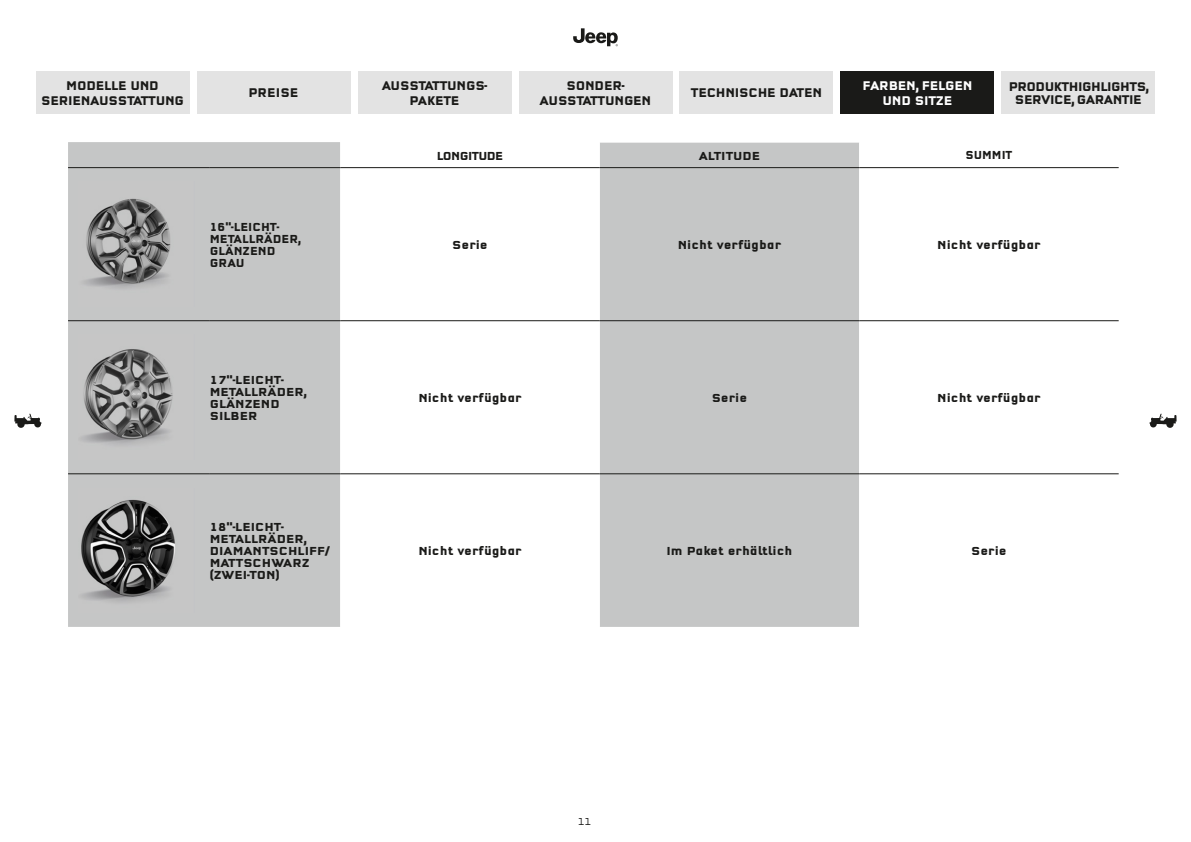
<style>
.page{position:relative;width:1191px;height:842px;background:#fff}
.page>*{position:absolute;margin:0;border:0;box-sizing:border-box;transform-origin:0 0}
.t1{font:700 condensed 13px/15.6px "Q Type Offc";letter-spacing:-.02em;color:#1a1a18;text-align:center;scale:.95 1}
.t2{font:700 condensed 13px/13px "Q Type Offc";letter-spacing:-.04em;color:#1a1a18;text-align:center;scale:.95 1}
.t3{font:700 condensed 13px/15.6px "Q Type Offc";letter-spacing:-.02em;color:#fff;text-align:center;scale:.95 1}
.t4{font:700 condensed 12px/12px "Q Type Offc";color:#1a1a18}
.t5{font:700 condensed 12px/12px "Q Type Offc";color:#1a1a18;scale:.94 1}
.t6{font:700 condensed 12px "Q Type Offc";letter-spacing:-.05em;color:#1a1a18;scale:.96 1}
.t7{font:700 condensed 12px "Q Type Offc";color:#1a1a18;scale:.9 1}
.t8{font:300 condensed 10.4px "Q Type Offc";color:#1a1a18}
</style>
<div class="page">
<svg style="left:573px;top:28px;width:45px;height:18px"></svg>
<svg style="left:1149px;top:414px;width:27px;height:14px"></svg>
<svg style="left:14px;top:414px;width:27px;height:14px"></svg>
<div style="left:68px;top:142px;width:272px;height:485px;background:#c5c6c6"></div>
<svg style="left:340px;top:143px;width:778px;height:484px"></svg>
<hr style="left:340px;top:167px;width:260px;height:1px;background:#1a1a18">
<hr style="left:600px;top:167px;width:259px;height:1px;background:#1a1a18">
<hr style="left:68px;top:167px;width:142px;height:1px;background:#1a1a18">
<hr style="left:210px;top:167px;width:130px;height:1px;background:#1a1a18">
<hr style="left:859px;top:167px;width:259px;height:1px;background:#1a1a18">
<hr style="left:68px;top:320px;width:142px;height:1px;background:#1a1a18">
<hr style="left:210px;top:320px;width:130px;height:1px;background:#1a1a18">
<hr style="left:340px;top:320px;width:260px;height:1px;background:#1a1a18">
<hr style="left:600px;top:320px;width:259px;height:1px;background:#1a1a18">
<hr style="left:859px;top:320px;width:259px;height:1px;background:#1a1a18">
<hr style="left:68px;top:473px;width:142px;height:1px;background:#1a1a18">
<hr style="left:210px;top:473px;width:130px;height:1px;background:#1a1a18">
<hr style="left:340px;top:473px;width:260px;height:1px;background:#1a1a18">
<hr style="left:600px;top:473px;width:259px;height:1px;background:#1a1a18">
<hr style="left:859px;top:473px;width:259px;height:1px;background:#1a1a18">
<img style="left:79px;top:182px;width:115px;height:124px">
<img style="left:79px;top:335px;width:115px;height:125px">
<img style="left:79px;top:488px;width:115px;height:125px">
<div style="left:36px;top:71px;width:153px;height:42px;background:#e3e3e3"></div>
<div style="left:197px;top:71px;width:153px;height:42px;background:#e3e3e3"></div>
<div style="left:358px;top:71px;width:153px;height:42px;background:#e3e3e3"></div>
<div style="left:519px;top:71px;width:153px;height:42px;background:#e3e3e3"></div>
<div style="left:680px;top:71px;width:153px;height:42px;background:#e3e3e3"></div>
<div style="left:841px;top:71px;width:153px;height:42px;background:#1a1a18"></div>
<div style="left:1001px;top:71px;width:154px;height:42px;background:#e3e3e3"></div>
<p class="t1" style="left:41px;top:77px;width:152px">MODELLE UND<br>SERIENAUSSTATTUNG</p>
<p class="t1" style="left:248px;top:85px;width:54px">PREISE</p>
<p class="t1" style="left:382px;top:77px;width:113px">AUSSTATTUNGS-<br>PAKETE</p>
<p class="t1" style="left:539px;top:77px;width:119px">SONDER-<br>AUSSTATTUNGEN</p>
<p class="t1" style="left:691px;top:85px;width:140px">TECHNISCHE DATEN</p>
<p class="t3" style="left:862px;top:77px;width:117px">FARBEN, FELGEN<br>UND SITZE</p>
<p class="t2" style="left:1008px;top:80px;width:148px">PRODUKTHIGHLIGHTS,<br>SERVICE, GARANTIE</p>
<p class="t5" style="left:210px;top:221px;width:98px">16"-LEICHT-<br>METALLRÄDER,<br>GLÄNZEND<br>GRAU</p>
<p class="t4" style="left:210px;top:374px;width:98px">17"-LEICHT-<br>METALLRÄDER,<br>GLÄNZEND<br>SILBER</p>
<p class="t4" style="left:210px;top:521px;width:122px">18"-LEICHT-<br>METALLRÄDER,<br>DIAMANTSCHLIFF/<br>MATTSCHWARZ (ZWEI-TON)</p>
<p class="t6" style="left:437px;top:148px;width:71px">LONGITUDE</p>
<p class="t4" style="left:698px;top:150px;width:63px">ALTITUDE</p>
<p class="t7" style="left:965px;top:148px;width:54px">SUMMIT</p>
<p class="t4" style="left:452px;top:239px;width:37px">Serie</p>
<p class="t4" style="left:678px;top:239px;width:105px">Nicht verfügbar</p>
<p class="t4" style="left:937px;top:239px;width:105px">Nicht verfügbar</p>
<p class="t4" style="left:418px;top:392px;width:105px">Nicht verfügbar</p>
<p class="t4" style="left:711px;top:392px;width:37px">Serie</p>
<p class="t4" style="left:937px;top:392px;width:105px">Nicht verfügbar</p>
<p class="t4" style="left:418px;top:545px;width:105px">Nicht verfügbar</p>
<p class="t4" style="left:666px;top:545px;width:127px">Im Paket erhältlich</p>
<p class="t4" style="left:971px;top:545px;width:37px">Serie</p>
<p class="t8" style="left:578px;top:815px;width:15px">11</p>
</div>
